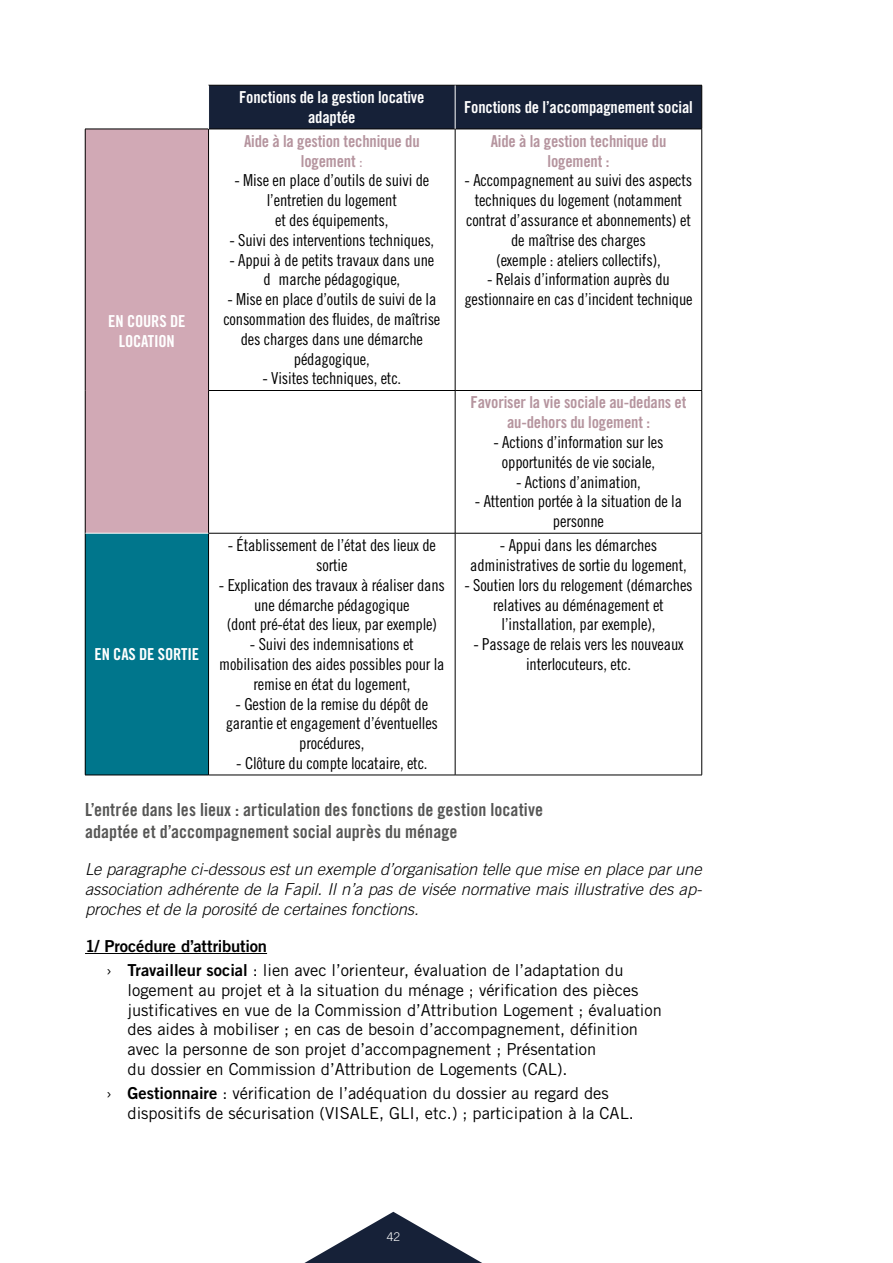
<style>
.page{position:relative;width:893px;height:1263px;background:#fff}
.page>*{position:absolute;margin:0;border:0;box-sizing:border-box;transform-origin:0 0}
.t1{font:18px/21.6px "Trade Gothic LT Std Bd Cn 20";color:#575756}
.t2{font:16.5px/19.8px "Trade Gothic LT Std Cn 18";letter-spacing:-.01em;color:#000;text-align:center}
.t3{font:16.5px/19.8px "Trade Gothic LT Std";color:#000}
.t4{font:italic 300 16.5px/19.8px "Trade Gothic LT Std";color:#000;text-align:justify}
.t5{font:16.5px/19.8px "Trade Gothic LT Std Bd Cn 20";letter-spacing:-.01em;color:#b5949e;text-align:center}
.t6{font:16.5px/19.8px "Trade Gothic LT Std Bd Cn 20";letter-spacing:-.01em;color:#fff;text-align:center}
.t7{font:16.5px "Trade Gothic LT Std Bd 2";letter-spacing:-.01em;color:#000}
.t8{font:300 12px "Trade Gothic LT Std";color:#fff}
.s1{font-family:"Trade Gothic LT Std Cn 18"}
.s2{font-family:"Trade Gothic LT Std Bd 2"}
</style>
<div class="page">
<svg style="left:304px;top:1212px;width:178px;height:51px"></svg>
<hr style="left:85px;top:953px;width:182px;height:1px;background:#000">
<div style="left:209px;top:86px;width:492px;height:43px;background:#162138"></div>
<div style="left:85px;top:129px;width:124px;height:404px;background:#d1a9b5"></div>
<div style="left:85px;top:533px;width:124px;height:242px;background:#00768c"></div>
<hr style="left:208px;top:85px;width:247px;height:1px;background:#000">
<hr style="left:455px;top:85px;width:247px;height:1px;background:#000">
<hr style="left:701px;top:85px;width:1px;height:44px;background:#000">
<hr style="left:85px;top:129px;width:124px;height:1px;background:#000">
<hr style="left:85px;top:129px;width:1px;height:261px;background:#000">
<hr style="left:209px;top:129px;width:246px;height:1px;background:#000">
<hr style="left:208px;top:129px;width:1px;height:261px;background:#000">
<hr style="left:455px;top:129px;width:247px;height:1px;background:#000">
<hr style="left:455px;top:129px;width:1px;height:261px;background:#000">
<hr style="left:701px;top:129px;width:1px;height:261px;background:#000">
<hr style="left:85px;top:390px;width:1px;height:143px;background:#000">
<hr style="left:208px;top:390px;width:247px;height:1px;background:#000">
<hr style="left:208px;top:391px;width:1px;height:142px;background:#000">
<hr style="left:455px;top:390px;width:247px;height:1px;background:#000">
<hr style="left:455px;top:391px;width:1px;height:142px;background:#000">
<hr style="left:701px;top:391px;width:1px;height:142px;background:#000">
<hr style="left:85px;top:533px;width:1px;height:242px;background:#000">
<hr style="left:208px;top:533px;width:247px;height:1px;background:#000">
<hr style="left:208px;top:533px;width:1px;height:242px;background:#000">
<hr style="left:455px;top:533px;width:247px;height:1px;background:#000">
<hr style="left:455px;top:533px;width:1px;height:242px;background:#000">
<hr style="left:701px;top:533px;width:1px;height:242px;background:#000">
<hr style="left:85px;top:775px;width:124px;height:1px;background:#000">
<hr style="left:209px;top:775px;width:246px;height:1px;background:#000">
<hr style="left:455px;top:775px;width:247px;height:1px;background:#000">
<hr style="left:208px;top:85px;width:1px;height:44px;background:#fff">
<hr style="left:455px;top:85px;width:1px;height:44px;background:#fff">
<hr style="left:85px;top:533px;width:123px;height:1px;background:#fff">
<p class="t6" style="left:108px;top:311px;width:79px">EN COURS DE<br>LOCATION</p>
<p class="t6" style="left:95px;top:644px;width:106px">EN CAS DE SORTIE</p>
<p class="t6" style="left:239px;top:87px;width:187px">Fonctions de la gestion locative adaptée</p>
<p class="t6" style="left:464px;top:97px;width:230px">Fonctions de l’accompagnement social</p>
<p class="t5" style="left:244px;top:131px;width:177px">Aide à la gestion technique du logement <span class="s1">:</span></p>
<p class="t2" style="left:234px;top:170px;width:196px">- Mise en place d’outils de suivi de l’entretien du logement<br>et des équipements,</p>
<p class="t2" style="left:229px;top:230px;width:206px">- Suivi des interventions techniques,</p>
<p class="t2" style="left:229px;top:250px;width:206px">- Appui à de petits travaux dans une d marche pédagogique,</p>
<p class="t2" style="left:223px;top:289px;width:218px">- Mise en place d’outils de suivi de la consommation des fluides, de maîtrise des charges dans une démarche pédagogique,</p>
<p class="t2" style="left:262px;top:368px;width:140px">- Visites techniques, etc.</p>
<p class="t2" style="left:228px;top:535px;width:210px">- Établissement de l’état des lieux de sortie</p>
<p class="t2" style="left:219px;top:575px;width:228px">- Explication des travaux à réaliser dans une démarche pédagogique<br>(dont pré-état des lieux, par exemple)</p>
<p class="t2" style="left:219px;top:634px;width:227px">- Suivi des indemnisations et mobilisation des aides possibles pour la remise en état du logement,</p>
<p class="t2" style="left:226px;top:694px;width:214px">- Gestion de la remise du dépôt de garantie et engagement d’éventuelles procédures,</p>
<p class="t2" style="left:236px;top:753px;width:193px">- Clôture du compte locataire, etc.</p>
<p class="t5" style="left:491px;top:131px;width:177px">Aide à la gestion technique du logement :</p>
<p class="t2" style="left:465px;top:170px;width:229px">- Accompagnement au suivi des aspects techniques du logement (notamment contrat d’assurance et abonnements) et de maîtrise des charges<br>(exemple : ateliers collectifs),</p>
<p class="t2" style="left:464px;top:269px;width:230px">- Relais d’information auprès du gestionnaire en cas d’incident technique</p>
<p class="t5" style="left:471px;top:392px;width:217px">Favoriser la vie sociale au-dedans et au-dehors du logement :</p>
<p class="t2" style="left:493px;top:432px;width:172px">- Actions d’information sur les opportunités de vie sociale,</p>
<p class="t2" style="left:516px;top:472px;width:126px">- Actions d’animation,</p>
<p class="t2" style="left:475px;top:491px;width:209px">- Attention portée à la situation de la personne</p>
<p class="t2" style="left:470px;top:535px;width:218px">- Appui dans les démarches administratives de sortie du logement,</p>
<p class="t2" style="left:464px;top:575px;width:230px">- Soutien lors du relogement (démarches relatives au déménagement et l’installation, par exemple),</p>
<p class="t2" style="left:473px;top:634px;width:212px">- Passage de relais vers les nouveaux interlocuteurs, etc.</p>
<p class="t1" style="left:85px;top:799px;width:460px">L’entrée dans les lieux : articulation des fonctions de gestion locative adaptée et d’accompagnement social auprès du ménage</p>
<p class="t4" style="left:85px;top:860px;width:618px">Le paragraphe ci-dessous est un exemple d’organisation telle que mise en place par une association adhérente de la Fapil. Il n’a pas de visée normative mais illustrative des ap&shy;proches et de la porosité de certaines fonctions.</p>
<p class="t7" style="left:85px;top:936px;width:184px">1/ Procédure d’attribution</p>
<p class="t3" style="left:128px;top:960px;width:536px;text-indent:-21px">› <span class="s2">Travailleur social</span> : lien avec l’orienteur, évaluation de l’adaptation du logement au projet et à la situation du ménage ; vérification des pièces justificatives en vue de la Commission d’Attribution Logement ; évaluation des aides à mobiliser ; en cas de besoin d’accompagnement, définition avec la personne de son projet d’accompagnement ; Présentation<br>du dossier en Commission d’Attribution de Logements (CAL).</p>
<p class="t3" style="left:128px;top:1083px;width:508px;text-indent:-21px">› <span class="s2">Gestionnaire</span> : vérification de l’adéquation du dossier au regard des dispositifs de sécurisation (VISALE, GLI, etc.) ; participation à la CAL.</p>
<p class="t8" style="left:387px;top:1230px;width:15px">42</p>
</div>
